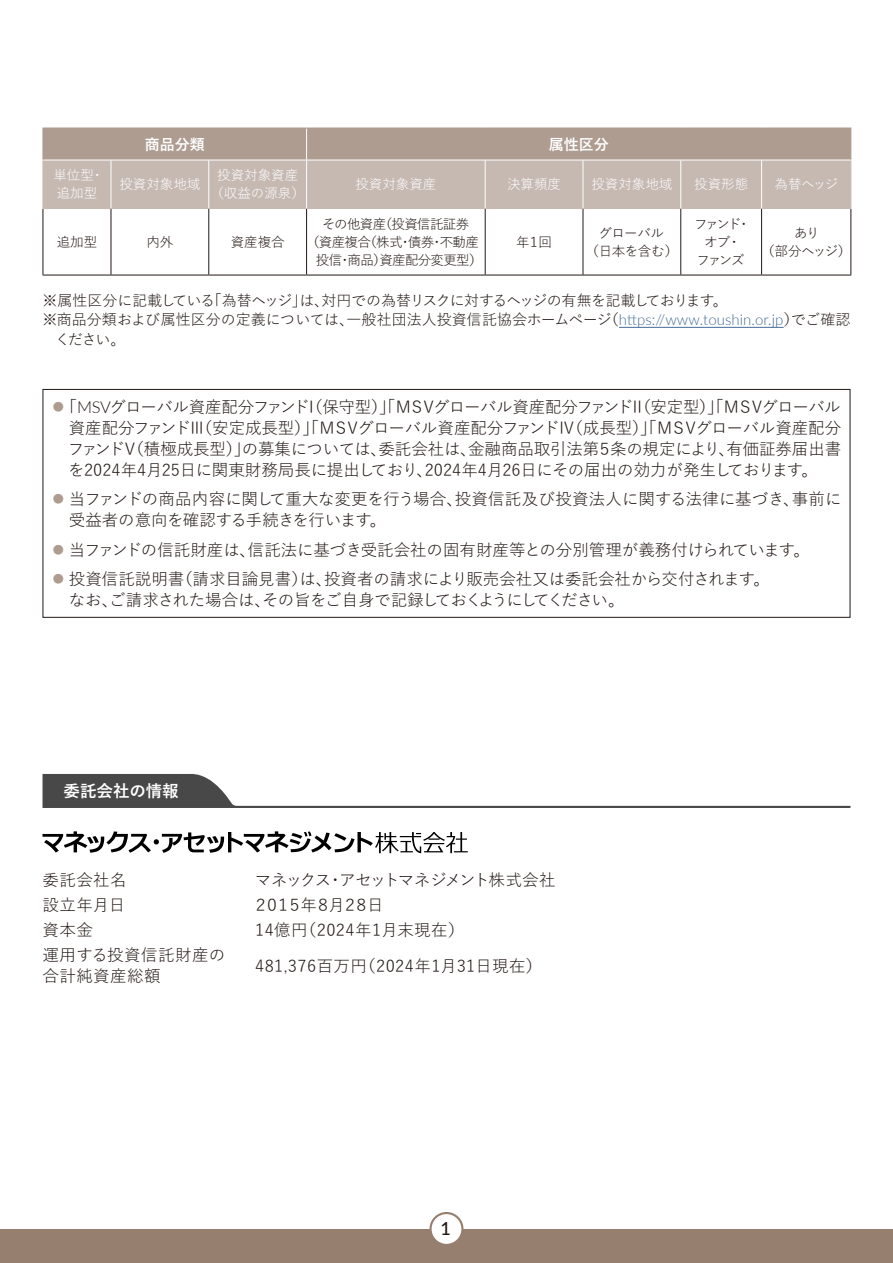
<style>
.page{position:relative;width:893px;height:1263px;background:#fff}
.page>*{position:absolute;margin:0;border:0;box-sizing:border-box;transform-origin:0 0}
.t1{font:500 18px "Lato";color:#221815}
.t2{font:16.5px/21px "Yu Go Pr 6 N";color:#221815}
.t3{font:16.5px/21px "Yu Go Pr 6 N";letter-spacing:.025em;color:#221815}
.t4{font:16.5px "Yu Go Pr 6 N";letter-spacing:-.055em;color:#221815}
.t5{font:16.5px "Yu Go Pr 6 N";letter-spacing:-.1em;color:#221815}
.t6{font:16.5px "Yu Go Pr 6 N";letter-spacing:-.195em;color:#221815}
.t7{font:700 16.5px "Yu Go";color:#fff}
.t8{font:15px "Yu Go Pr 6 N";letter-spacing:.005em;color:#221815}
.t9{font:15px "Yu Go Pr 6 N";letter-spacing:-.045em;color:#221815}
.t10{font:700 15px "Yu Go";color:#fff}
.t11{font:15px "Yu Go Pr 6 N";letter-spacing:-.025em;color:#221815}
.t12{font:13.5px/18px "Yu Go Pr 6 N";letter-spacing:-.05em;color:#221815;text-align:center}
.t13{font:13.5px/18px "Yu Go Pr 6 N";color:#fff}
.t14{font:13.5px/18px "Yu Go Pr 6 N";letter-spacing:-.025em;color:#221815;text-align:center}
.t15{font:13.5px/18px "Yu Go Pr 6 N";letter-spacing:-.17em;color:#221815;text-align:center}
.s1{font-family:"Lato";font-weight:300;color:#476d99}
.s2{color:#ae9c91}
.s3{font-family:"Lato";font-weight:300}
</style>
<div class="page">
<div style="left:0;top:1229px;width:893px;height:34px;background:#967f6f"></div>
<div style="left:431px;top:1213px;width:31px;height:32px;background:#fff;border-radius:50%"></div>
<div style="left:429px;top:1212px;width:34px;height:34px;border:2px solid #967f6f;border-radius:50%"></div>
<hr style="left:619px;top:327px;width:165px;height:1px;background:#476d99">
<svg style="left:44px;top:129px;width:806px;height:79px;background:#bdaea5"></svg>
<hr style="left:43px;top:209px;width:1px;height:66px;background:#221815">
<hr style="left:850px;top:209px;width:1px;height:66px;background:#221815">
<hr style="left:43px;top:275px;width:68px;height:1px;background:#221815">
<hr style="left:111px;top:275px;width:98px;height:1px;background:#221815">
<hr style="left:209px;top:275px;width:98px;height:1px;background:#221815">
<hr style="left:307px;top:275px;width:178px;height:1px;background:#221815">
<hr style="left:485px;top:275px;width:98px;height:1px;background:#221815">
<hr style="left:583px;top:275px;width:98px;height:1px;background:#221815">
<hr style="left:681px;top:275px;width:81px;height:1px;background:#221815">
<hr style="left:762px;top:275px;width:89px;height:1px;background:#221815">
<hr style="left:306px;top:128px;width:1px;height:32px;background:#fff">
<hr style="left:43px;top:160px;width:68px;height:1px;background:#fff">
<hr style="left:111px;top:160px;width:98px;height:1px;background:#fff">
<hr style="left:111px;top:160px;width:1px;height:48px;background:#fff">
<hr style="left:209px;top:160px;width:98px;height:1px;background:#fff">
<hr style="left:208px;top:160px;width:1px;height:48px;background:#fff">
<hr style="left:307px;top:160px;width:178px;height:1px;background:#fff">
<hr style="left:306px;top:160px;width:1px;height:48px;background:#fff">
<hr style="left:485px;top:160px;width:98px;height:1px;background:#fff">
<hr style="left:485px;top:160px;width:1px;height:48px;background:#fff">
<hr style="left:583px;top:160px;width:98px;height:1px;background:#fff">
<hr style="left:583px;top:160px;width:1px;height:48px;background:#fff">
<hr style="left:681px;top:160px;width:81px;height:1px;background:#fff">
<hr style="left:680px;top:160px;width:1px;height:48px;background:#fff">
<hr style="left:762px;top:160px;width:89px;height:1px;background:#fff">
<hr style="left:761px;top:160px;width:1px;height:48px;background:#fff">
<hr style="left:111px;top:209px;width:1px;height:66px;background:#221815">
<hr style="left:209px;top:209px;width:1px;height:66px;background:#221815">
<hr style="left:306px;top:209px;width:1px;height:66px;background:#221815">
<hr style="left:485px;top:209px;width:1px;height:66px;background:#221815">
<hr style="left:583px;top:209px;width:1px;height:66px;background:#221815">
<hr style="left:680px;top:209px;width:1px;height:66px;background:#221815">
<hr style="left:761px;top:209px;width:1px;height:66px;background:#221815">
<hr style="left:43px;top:128px;width:68px;height:1px;background:#ae9c91">
<hr style="left:43px;top:128px;width:1px;height:32px;background:#ae9c91">
<hr style="left:111px;top:128px;width:98px;height:1px;background:#ae9c91">
<hr style="left:209px;top:128px;width:98px;height:1px;background:#ae9c91">
<hr style="left:307px;top:128px;width:178px;height:1px;background:#ae9c91">
<hr style="left:485px;top:128px;width:98px;height:1px;background:#ae9c91">
<hr style="left:583px;top:128px;width:98px;height:1px;background:#ae9c91">
<hr style="left:681px;top:128px;width:81px;height:1px;background:#ae9c91">
<hr style="left:762px;top:128px;width:89px;height:1px;background:#ae9c91">
<hr style="left:850px;top:128px;width:1px;height:32px;background:#ae9c91">
<hr style="left:43px;top:160px;width:1px;height:48px;background:#c6b9b2">
<hr style="left:850px;top:160px;width:1px;height:48px;background:#c6b9b2">
<hr style="left:43px;top:208px;width:68px;height:1px;background:#c6b9b2">
<hr style="left:111px;top:208px;width:98px;height:1px;background:#c6b9b2">
<hr style="left:209px;top:208px;width:98px;height:1px;background:#c6b9b2">
<hr style="left:307px;top:208px;width:178px;height:1px;background:#c6b9b2">
<hr style="left:485px;top:208px;width:98px;height:1px;background:#c6b9b2">
<hr style="left:583px;top:208px;width:98px;height:1px;background:#c6b9b2">
<hr style="left:681px;top:208px;width:81px;height:1px;background:#c6b9b2">
<hr style="left:762px;top:208px;width:89px;height:1px;background:#c6b9b2">
<div style="left:43px;top:389px;width:807px;height:229px;border:1px solid #221815"></div>
<svg style="left:43px;top:774px;width:807px;height:34px"></svg>
<svg style="left:43px;top:831px;width:425px;height:22px"></svg>
<p class="t10" style="left:145px;top:136px;width:62px">商品分類</p>
<p class="t10" style="left:549px;top:136px;width:61px">属性区分</p>
<p class="t13" style="left:53px;top:165px;width:52px">単位型・追加型</p>
<p class="t13" style="left:119px;top:174px;width:82px">投資対象地域</p>
<p class="t13" style="left:210px;top:165px;width:96px;text-align:center">投資対象資産（収益の源泉）</p>
<p class="t13" style="left:355px;top:174px;width:82px">投資対象資産</p>
<p class="t13" style="left:507px;top:174px;width:55px">決算頻度</p>
<p class="t13" style="left:591px;top:174px;width:82px">投資対象地域</p>
<p class="t13" style="left:694px;top:174px;width:55px">投資形態</p>
<p class="t13" style="left:775px;top:174px;width:65px">為替ヘッジ</p>
<p class="t12" style="left:57px;top:231px;width:42px">追加型</p>
<p class="t12" style="left:146px;top:231px;width:28px">内外</p>
<p class="t12" style="left:231px;top:231px;width:55px">資産複合</p>
<p class="t12" style="left:322px;top:213px;width:149px">その他資産（投資信託証券</p>
<p class="t12" style="left:306px;top:231px;width:174px">（資産複合（株式・債券・不動産</p>
<p class="t12" style="left:316px;top:249px;width:168px">投信・商品）資産配分変更型）</p>
<p class="t12" style="left:516px;top:231px;width:37px">年１回</p>
<p class="t14" style="left:585px;top:222px;width:94px">グローバル<br>（日本を含む）</p>
<p class="t15" style="left:694px;top:213px;width:55px">ファンド･オブ・ファンズ</p>
<p class="t12" style="left:761px;top:222px;width:92px">あり<br>（部分ヘッジ）</p>
<p class="t9" style="left:43px;top:286px;width:687px">※属性区分に記載している「為替ヘッジ」は、対円での為替リスクに対するヘッジの有無を記載しております。</p>
<p class="t8" style="left:43px;top:306px;width:809px">※商品分類および属性区分の定義については、一般社団法人投資信託協会ホームページ（<span class="s1">https://www.toushin.or.jp</span>）でご確認</p>
<p class="t11" style="left:55px;top:325px;width:72px">ください。</p>
<p class="t2" style="left:68px;top:394px;width:775px;text-align:justify;text-indent:-17px"><span class="s2">⿟</span> ｢<span class="s3">MSV</span>グローバル資産配分ファンドⅠ（保守型）」「ＭＳＶグローバル資産配分ファンドⅡ（安定型）」「ＭＳＶグローバル資産配分ファンドⅢ（安定成長型）」「ＭＳＶグローバル資産配分ファンドⅣ（成長型）」「ＭＳＶグローバル資産配分ファンドⅤ（積極成長型）」の募集については、委託会社は、金融商品取引法第５条の規定により、有価証券届出書を2024年4月25日に関東財務局長に提出しており、2024年4月26日にその届出の効力が発生しております。</p>
<p class="t2" style="left:69px;top:487px;width:774px;text-indent:-19px"><span class="s2">⿟</span>当ファンドの商品内容に関して重大な変更を行う場合、投資信託及び投資法人に関する法律に基づき、事前に受益者の意向を確認する手続きを行います。</p>
<p class="t2" style="left:50px;top:533px;width:761px;line-height:29.5px"><span class="s2">⿟</span>当ファンドの信託財産は、信託法に基づき受託会社の固有財産等との分別管理が義務付けられています。<span class="s2">⿟</span>投資信託説明書（請求目論見書）は、投資者の請求により販売会社又は委託会社から交付されます。</p>
<p class="t4" style="left:69px;top:585px;width:557px">なお、ご請求された場合は、その旨をご自身で記録しておくようにしてください。</p>
<p class="t7" style="left:64px;top:782px;width:117px">委託会社の情報</p>
<p class="t2" style="left:43px;top:868px;width:86px">委託会社名</p>
<p class="t5" style="left:255px;top:865px;width:302px">マネックス・アセットマネジメント株式会社</p>
<p class="t2" style="left:43px;top:893px;width:84px">設立年月日</p>
<p class="t6" style="left:252px;top:890px;width:133px">２０１５年８月２８日</p>
<p class="t2" style="left:43px;top:918px;width:52px">資本金</p>
<p class="t3" style="left:255px;top:918px;width:211px">14億円（2024年1月末現在）</p>
<p class="t3" style="left:43px;top:943px;width:184px">運用する投資信託財産の合計純資産総額</p>
<p class="t3" style="left:255px;top:953px;width:289px">481<span class="s3">,</span>376百万円（2024年1月31日現在）</p>
<p class="t1" style="left:441px;top:1216px;width:12px">1</p>
</div>
